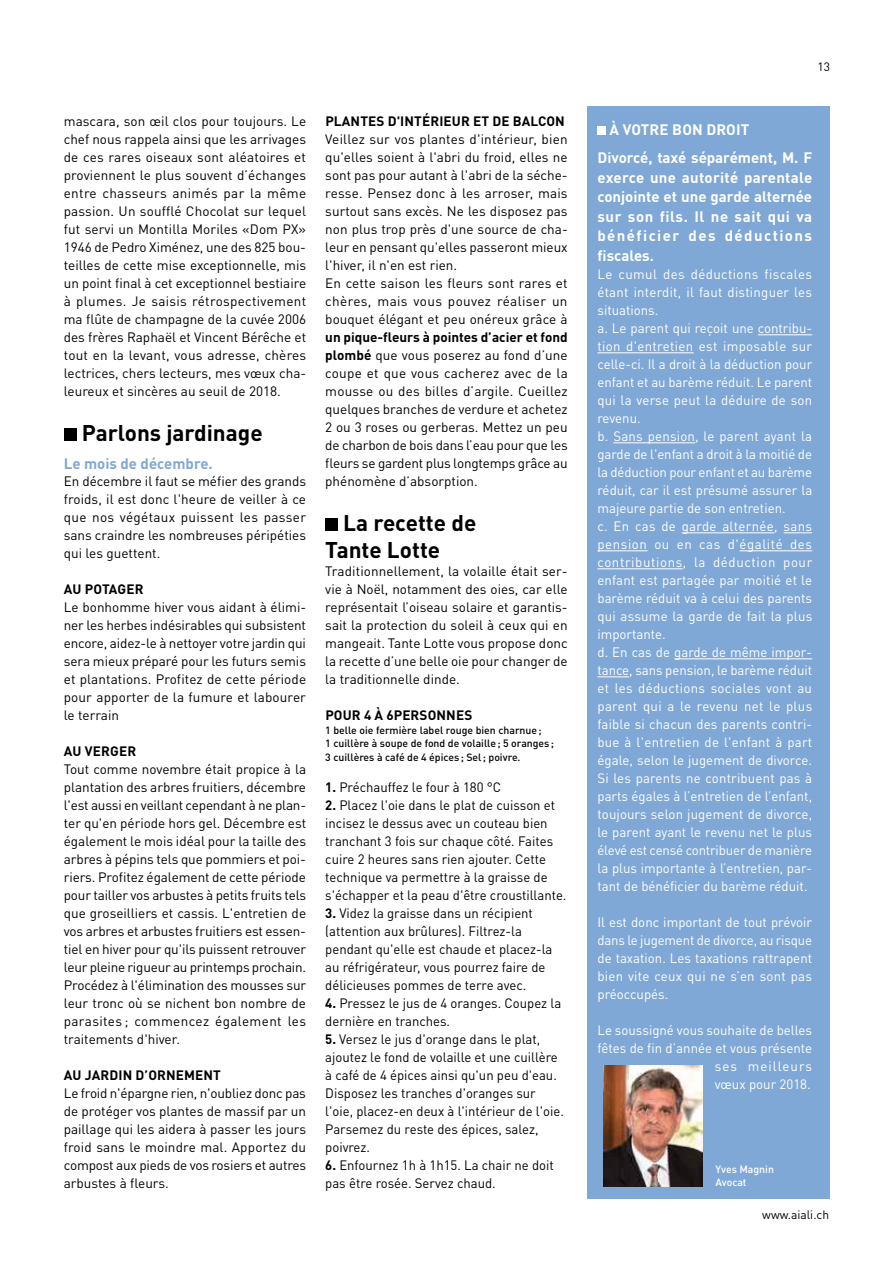
<style>
.page{position:relative;width:893px;height:1263px;background:#fff}
.page>*{position:absolute;margin:0;border:0;box-sizing:border-box;transform-origin:0 0}
.t1{font:700 22.5px/27px "DIN Pro";color:#000}
.t2{font:700 15px/19.5px "DINOT";letter-spacing:.01em;color:#fff}
.t3{font:700 15px "DINOT";color:#80a8d6}
.t4{font:13.5px/18px "DINOT";color:#000;text-align:justify}
.t5{font:13.5px/18px "DINOT";color:#fff}
.t6{font:700 13.5px "DINOT";letter-spacing:.01em;color:#000}
.t7{font:12px "DINOT";color:#000}
.t8{font:500 10.5px/13.5px "DINOT";color:#000}
.t9{font:500 10.5px/13.5px "DINOT";color:#fff}
.s1{font-weight:700}
</style>
<div class="page">
<div style="left:64px;top:428px;width:13px;height:13px;background:#000"></div>
<div style="left:325px;top:518px;width:13px;height:13px;background:#000"></div>
<div style="left:587px;top:106px;width:242px;height:1093px;background:#80a8d6"></div>
<img style="left:604px;top:1065px;width:98px;height:121px">
<hr style="left:758px;top:334px;width:54px;height:1px;background:#fff">
<hr style="left:597px;top:352px;width:97px;height:1px;background:#fff">
<hr style="left:613px;top:442px;width:82px;height:1px;background:#fff">
<hr style="left:682px;top:532px;width:92px;height:1px;background:#fff">
<svg style="left:784px;top:532px;width:28px;height:1px"></svg>
<hr style="left:597px;top:550px;width:51px;height:1px;background:#fff">
<hr style="left:740px;top:550px;width:72px;height:1px;background:#fff">
<hr style="left:597px;top:568px;width:86px;height:1px;background:#fff">
<hr style="left:674px;top:658px;width:138px;height:1px;background:#fff">
<hr style="left:597px;top:676px;width:32px;height:1px;background:#fff">
<div style="left:597px;top:126px;width:9px;height:8px;background:#fff"></div>
<p class="t4" style="left:64px;top:112px;width:244px">mascara, son œil clos pour toujours. Le chef nous rappela ainsi que les arrivages de ces rares oiseaux sont aléatoires et proviennent le plus souvent d’échanges entre chasseurs animés par la même passion. Un soufflé Chocolat sur lequel fut servi un Montilla Moriles «Dom PX» 1946 de Pedro Ximénez, une des 825 bou&shy;teilles de cette mise exceptionnelle, mis un point final à cet exceptionnel bestiaire à plumes. Je saisis rétrospectivement ma flûte de champagne de la cuvée 2006 des frères Raphaël et Vincent Bérêche et tout en la levant, vous adresse, chères lectrices, chers lecteurs, mes vœux cha&shy;leureux et sincères au seuil de 2018.</p>
<h1 class="t1" style="left:82px;top:418px;width:182px">Parlons jardinage</h1>
<p class="t3" style="left:64px;top:454px;width:151px">Le mois de décembre.</p>
<p class="t4" style="left:64px;top:472px;width:244px">En décembre il faut se méfier des grands froids, il est donc l'heure de veiller à ce que nos végétaux puissent les passer sans craindre les nombreuses péripéties qui les guettent.</p>
<p class="t6" style="left:64px;top:580px;width:81px">AU POTAGER</p>
<p class="t4" style="left:64px;top:598px;width:244px">Le bonhomme hiver vous aidant à élimi&shy;ner les herbes indésirables qui subsistent encore, aidez-le à nettoyer votre jardin qui sera mieux préparé pour les futurs semis et plantations. Profitez de cette période pour apporter de la fumure et labourer le terrain</p>
<p class="t6" style="left:64px;top:742px;width:74px">AU VERGER</p>
<p class="t4" style="left:64px;top:760px;width:244px">Tout comme novembre était propice à la plantation des arbres fruitiers, décembre l'est aussi en veillant cependant à ne plan&shy;ter qu'en période hors gel. Décembre est également le mois idéal pour la taille des arbres à pépins tels que pommiers et poi&shy;riers. Profitez également de cette période pour tailler vos arbustes à petits fruits tels que groseilliers et cassis. L'entretien de vos arbres et arbustes fruitiers est essen&shy;tiel en hiver pour qu'ils puissent retrouver leur pleine rigueur au printemps prochain.<br>Procédez à l'élimination des mousses sur leur tronc où se nichent bon nombre de parasites ; commencez également les traitements d'hiver.</p>
<p class="t6" style="left:64px;top:1066px;width:159px">AU JARDIN D’ORNEMENT</p>
<p class="t4" style="left:64px;top:1084px;width:244px">Le froid n'épargne rien, n'oubliez donc pas de protéger vos plantes de massif par un paillage qui les aidera à passer les jours froid sans le moindre mal. Apportez du compost aux pieds de vos rosiers et autres arbustes à fleurs.</p>
<p class="t7" style="left:817px;top:60px;width:14px">13</p>
<p class="t6" style="left:325px;top:112px;width:241px">PLANTES D'INTÉRIEUR ET DE BALCON</p>
<p class="t4" style="left:325px;top:130px;width:244px;text-align:left">Veillez sur vos plantes d'intérieur, bien qu'elles soient à l'abri du froid, elles ne sont pas pour autant à l'abri de la séche&shy;resse. Pensez donc à les arroser, mais surtout sans excès. Ne les disposez pas non plus trop près d'une source de cha&shy;leur en pensant qu'elles passeront mieux l'hiver, il n'en est rien.<br>En cette saison les fleurs sont rares et chères, mais vous pouvez réaliser un bouquet élégant et peu onéreux grâce à</p>
<p class="t4" style="left:325px;top:328px;width:244px"><span class="s1">un pique-fleurs à pointes d’acier et fond plombé</span> que vous poserez au fond d’une coupe et que vous cacherez avec de la mousse ou des billes d’argile. Cueillez quelques branches de verdure et achetez 2 ou 3 roses ou gerberas. Mettez un peu de charbon de bois dans l’eau pour que les fleurs se gardent plus longtemps grâce au phénomène d’absorption.</p>
<h1 class="t1" style="left:325px;top:508px;width:153px;text-indent:18px">La recette de<br>Tante Lotte</h1>
<p class="t4" style="left:325px;top:562px;width:244px">Traditionnellement, la volaille était ser&shy;vie à Noël, notamment des oies, car elle représentait l’oiseau solaire et garantis&shy;sait la protection du soleil à ceux qui en mangeait. Tante Lotte vous propose donc la recette d’une belle oie pour changer de la traditionnelle dinde.</p>
<p class="t6" style="left:325px;top:706px;width:148px">POUR 4 À 6PERSONNES</p>
<p class="t8" style="left:325px;top:723px;width:230px">1 belle oie fermière label rouge bien charnue;<br>1 cuillère à soupe de fond de volaille; 5 oranges ;<br>3 cuillères à café de 4 épices ; Sel; poivre.</p>
<p class="t4" style="left:325px;top:778px;width:177px"><span class="s1">1.</span> Préchauffez le four à 180 °C</p>
<p class="t4" style="left:325px;top:796px;width:243px;text-align:left"><span class="s1">2.</span> Placez l'oie dans le plat de cuisson et incisez le dessus avec un couteau bien tranchant 3 fois sur chaque côté. Faites cuire 2 heures sans rien ajouter. Cette technique va permettre à la graisse de s'échapper et la peau d'être croustillante.</p>
<p class="t4" style="left:325px;top:904px;width:229px;text-align:left"><span class="s1">3.</span> Videz la graisse dans un récipient (attention aux brûlures). Filtrez-la pendant qu'elle est chaude et placez-la au réfrigérateur, vous pourrez faire de délicieuses pommes de terre avec.</p>
<p class="t4" style="left:325px;top:994px;width:237px"><span class="s1">4.</span> Pressez le jus de 4 oranges. Coupez la dernière en tranches.</p>
<p class="t4" style="left:325px;top:1030px;width:240px;text-align:left"><span class="s1">5.</span> Versez le jus d'orange dans le plat, ajoutez le fond de volaille et une cuillère à café de 4 épices ainsi qu'un peu d'eau.<br>Disposez les tranches d'oranges sur l'oie, placez-en deux à l'intérieur de l'oie.<br>Parsemez du reste des épices, salez, poivrez.</p>
<p class="t4" style="left:325px;top:1156px;width:230px"><span class="s1">6.</span> Enfournez 1h à 1h15. La chair ne doit pas être rosée. Servez chaud.</p>
<p class="t9" style="left:715px;top:1162px;width:60px">Yves Magnin<br>Avocat</p>
<p class="t2" style="left:597px;top:115px;width:216px;line-height:28px;text-indent:12px">À VOTRE BON DROIT<br>Divorcé, taxé séparément, M. F</p>
<p class="t2" style="left:597px;top:167px;width:216px;text-align:justify">exerce une autorité parentale conjointe et une garde alternée sur son fils. Il ne sait qui va bénéficier des déductions fiscales.</p>
<p class="t5" style="left:597px;top:265px;width:216px">Le cumul des déductions fiscales étant interdit, il faut distinguer les situations.<br>a. Le parent qui reçoit une contribu&shy;tion d'entretien est imposable sur celle-ci. Il a droit à la déduction pour enfant et au barème réduit. Le parent qui la verse peut la déduire de son revenu.<br>b. Sans pension, le parent ayant la garde de l'enfant a droit à la moitié de la déduction pour enfant et au barème réduit, car il est présumé assurer la majeure partie de son entretien.<br>c. En cas de garde alternée, sans pension ou en cas d'égalité des contributions, la déduction pour enfant est partagée par moitié et le barème réduit va à celui des parents qui assume la garde de fait la plus importante.<br>d. En cas de garde de même impor&shy;tance, sans pension, le barème réduit et les déductions sociales vont au parent qui a le revenu net le plus faible si chacun des parents contri&shy;bue à l'entretien de l'enfant à part égale, selon le jugement de divorce.<br>Si les parents ne contribuent pas à parts égales à l’entretien de l’enfant, toujours selon jugement de divorce, le parent ayant le revenu net le plus élevé est censé contribuer de manière la plus importante à l’entretien, par&shy;tant de bénéficier du barème réduit.</p>
<p class="t5" style="left:597px;top:913px;width:216px;text-align:justify">Il est donc important de tout prévoir dans le jugement de divorce, au risque de taxation. Les taxations rattrapent bien vite ceux qui ne s’en sont pas préoccupés.</p>
<p class="t5" style="left:597px;top:1021px;width:216px;text-align:right">Le soussigné vous souhaite de belles fêtes de fin d’année et vous présente ses meilleurs<br>vœux pour 2018.</p>
<p class="t7" style="left:762px;top:1207px;width:68px">www.aiali.ch</p>
</div>
